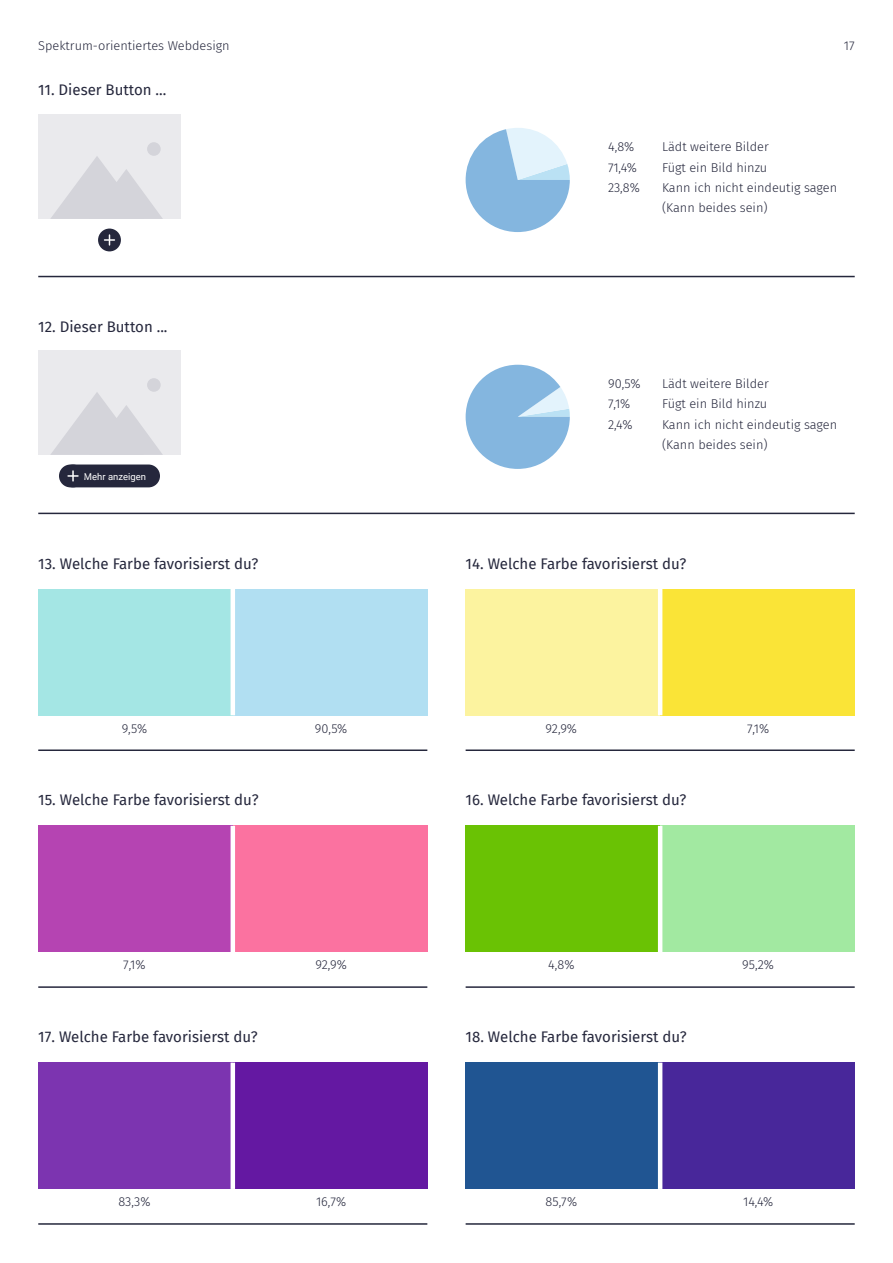
<style>
.page{position:relative;width:893px;height:1263px;background:#fff}
.page>*{position:absolute;margin:0;border:0;box-sizing:border-box;transform-origin:0 0}
.t1{font:15px "Fira Sans";color:#25273c}
.t2{font:300 12.75px "Fira Sans";color:#25273c}
.t3{font:9.45px "Roboto";letter-spacing:.005em;color:#fff}
</style>
<div class="page">
<hr style="left:38px;top:276px;width:817px;height:1px;background:#25273c">
<hr style="left:38px;top:513px;width:817px;height:1px;background:#25273c">
<div style="left:98px;top:229px;width:23px;height:22px;background:#25273c;border-radius:50%"></div>
<svg style="left:105px;top:235px;width:9px;height:10px"></svg>
<div style="left:38px;top:115px;width:143px;height:104px;background:#eaeaed"></div>
<svg style="left:51px;top:156px;width:112px;height:63px"></svg>
<div style="left:147px;top:142px;width:14px;height:14px;background:#d4d4da;border-radius:50%"></div>
<div style="left:59px;top:464px;width:101px;height:23px;background:#25273c;border-radius:11px"></div>
<svg style="left:68px;top:471px;width:10px;height:10px"></svg>
<div style="left:38px;top:351px;width:143px;height:104px;background:#eaeaed"></div>
<svg style="left:51px;top:392px;width:112px;height:63px"></svg>
<div style="left:147px;top:378px;width:14px;height:14px;background:#d4d4da;border-radius:50%"></div>
<hr style="left:38px;top:749px;width:389px;height:2px;background:#25273c">
<hr style="left:466px;top:749px;width:389px;height:2px;background:#25273c">
<div style="left:38px;top:589px;width:195px;height:126px;background:#a4e6e4"></div>
<div style="left:233px;top:589px;width:194px;height:126px;background:#b1dff2"></div>
<div style="left:466px;top:589px;width:194px;height:126px;background:#fcf39f"></div>
<div style="left:660px;top:589px;width:195px;height:126px;background:#fae437"></div>
<hr style="left:38px;top:986px;width:389px;height:2px;background:#25273c">
<hr style="left:466px;top:986px;width:389px;height:2px;background:#25273c">
<hr style="left:38px;top:1223px;width:389px;height:2px;background:#25273c">
<hr style="left:466px;top:1223px;width:389px;height:2px;background:#25273c">
<div style="left:38px;top:826px;width:195px;height:126px;background:#b544b2"></div>
<div style="left:233px;top:826px;width:194px;height:126px;background:#fb72a0"></div>
<div style="left:466px;top:826px;width:194px;height:126px;background:#6ac204"></div>
<div style="left:660px;top:826px;width:194px;height:126px;background:#a2e9a1"></div>
<div style="left:38px;top:1062px;width:195px;height:127px;background:#7c34b0"></div>
<div style="left:233px;top:1062px;width:194px;height:127px;background:#6418a2"></div>
<div style="left:466px;top:1062px;width:194px;height:127px;background:#205592"></div>
<div style="left:660px;top:1062px;width:195px;height:127px;background:#48279a"></div>
<hr style="left:231px;top:589px;width:4px;height:126px;background:#fff">
<hr style="left:658px;top:589px;width:4px;height:126px;background:#fff">
<hr style="left:231px;top:1062px;width:4px;height:127px;background:#fff">
<hr style="left:658px;top:1062px;width:4px;height:127px;background:#fff">
<hr style="left:231px;top:826px;width:4px;height:126px;background:#fff">
<hr style="left:658px;top:826px;width:4px;height:126px;background:#fff">
<svg style="left:466px;top:128px;width:104px;height:104px"></svg>
<svg style="left:466px;top:365px;width:104px;height:104px"></svg>
<p class="t2" style="left:38px;top:37px;width:193px">Spektrum-orientiertes Webdesign</p>
<p class="t2" style="left:844px;top:37px;width:12px">17</p>
<p class="t1" style="left:38px;top:78px;width:130px">11. Dieser Button ...</p>
<p class="t1" style="left:38px;top:315px;width:131px">12. Dieser Button ...</p>
<p class="t3" style="left:84px;top:469px;width:64px">Mehr anzeigen</p>
<p class="t2" style="left:608px;top:138px;width:28px">4,8%</p>
<p class="t2" style="left:662px;top:138px;width:108px">Lädt weitere Bilder</p>
<p class="t2" style="left:608px;top:158px;width:30px">71,4%</p>
<p class="t2" style="left:662px;top:158px;width:107px">Fügt ein Bild hinzu</p>
<p class="t2" style="left:608px;top:178px;width:33px">23,8%</p>
<p class="t2" style="left:662px;top:178px;width:177px">Kann ich nicht eindeutig sagen</p>
<p class="t2" style="left:662px;top:199px;width:107px">(Kann beides sein)</p>
<p class="t2" style="left:608px;top:375px;width:34px">90,5%</p>
<p class="t2" style="left:662px;top:375px;width:108px">Lädt weitere Bilder</p>
<p class="t2" style="left:608px;top:395px;width:24px">7,1%</p>
<p class="t2" style="left:662px;top:395px;width:107px">Fügt ein Bild hinzu</p>
<p class="t2" style="left:608px;top:415px;width:26px">2,4%</p>
<p class="t2" style="left:662px;top:415px;width:177px">Kann ich nicht eindeutig sagen</p>
<p class="t2" style="left:662px;top:435px;width:107px">(Kann beides sein)</p>
<p class="t1" style="left:38px;top:552px;width:222px">13. Welche Farbe favorisierst du?</p>
<p class="t1" style="left:466px;top:552px;width:222px">14. Welche Farbe favorisierst du?</p>
<p class="t2" style="left:122px;top:719px;width:27px">9,5%</p>
<p class="t2" style="left:315px;top:719px;width:34px">90,5%</p>
<p class="t2" style="left:546px;top:719px;width:33px">92,9%</p>
<p class="t2" style="left:747px;top:719px;width:24px">7,1%</p>
<p class="t1" style="left:38px;top:789px;width:222px">15. Welche Farbe favorisierst du?</p>
<p class="t1" style="left:466px;top:789px;width:222px">16. Welche Farbe favorisierst du?</p>
<p class="t2" style="left:123px;top:956px;width:24px">7,1%</p>
<p class="t2" style="left:315px;top:956px;width:33px">92,9%</p>
<p class="t2" style="left:548px;top:956px;width:28px">4,8%</p>
<p class="t2" style="left:742px;top:956px;width:33px">95,2%</p>
<p class="t1" style="left:38px;top:1026px;width:221px">17. Welche Farbe favorisierst du?</p>
<p class="t1" style="left:466px;top:1026px;width:223px">18. Welche Farbe favorisierst du?</p>
<p class="t2" style="left:118px;top:1193px;width:34px">83,3%</p>
<p class="t2" style="left:316px;top:1193px;width:32px">16,7%</p>
<p class="t2" style="left:546px;top:1193px;width:33px">85,7%</p>
<p class="t2" style="left:743px;top:1193px;width:32px">14,4%</p>
</div>
